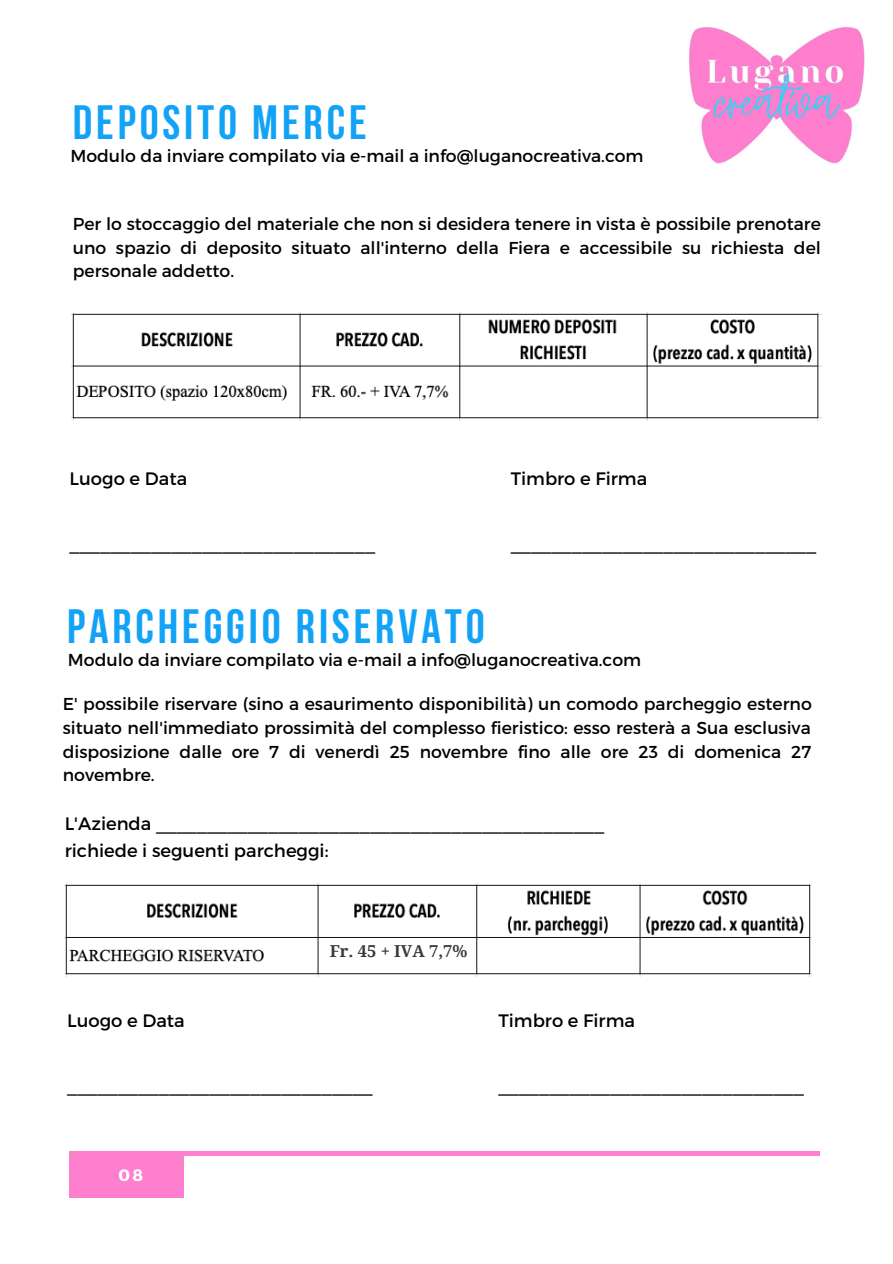
<style>
.page{position:relative;width:893px;height:1264px;background:#fff}
.page>*{position:absolute;margin:0;border:0;box-sizing:border-box;transform-origin:0 0}
.t1{font:700 48px "Bebas Neue";letter-spacing:.08em;color:#13a3f6}
.t2{font:18px/27px "Montserrat";color:#000}
.t3{font:17.25px/23.7px "Montserrat";color:#000;text-align:justify}
.t4{font:700 16.5px "Droid Serif";color:#3b3b3b}
.t5{font:700 16.5px "Montserrat";color:#fff}
</style>
<div class="page">
<div style="left:70px;top:1151px;width:114px;height:46px;background:#fe7fce"></div>
<hr style="left:73px;top:1151px;width:746px;height:4px;background:#fe7fce">
<img style="left:71px;top:312px;width:750px;height:108px">
<img style="left:65px;top:883px;width:746px;height:93px">
<img style="left:689px;top:27px;width:175px;height:137px">
<div style="left:326px;top:941px;width:145px;height:26px;background:#fff"></div>
<h1 class="t1" style="left:73px;top:103px;width:295px">DEPOSITO MERCE</h1>
<p class="t3" style="left:70px;top:143px;width:574px">Modulo da inviare compilato via e-mail a info@luganocreativa.com</p>
<p class="t3" style="left:73px;top:211px;width:749px">Per lo stoccaggio del materiale che non si desidera tenere in vista è possibile prenotare uno spazio di deposito situato all'interno della Fiera e accessibile su richiesta del personale addetto.</p>
<p class="t2" style="left:70px;top:463px;width:119px">Luogo e Data</p>
<p class="t2" style="left:70px;top:529px;width:307px">______________________________</p>
<h1 class="t1" style="left:67px;top:607px;width:419px">PARCHEGGIO RISERVATO</h1>
<p class="t2" style="left:510px;top:463px;width:138px">Timbro e Firma</p>
<p class="t2" style="left:510px;top:529px;width:307px">______________________________</p>
<p class="t3" style="left:68px;top:647px;width:574px">Modulo da inviare compilato via e-mail a info@luganocreativa.com</p>
<p class="t3" style="left:63px;top:691px;width:750px">E' possibile riservare (sino a esaurimento disponibilità) un comodo parcheggio esterno situato nell'immediato prossimità del complesso fieristico: esso resterà a Sua esclusiva disposizione dalle ore 7 di venerdì 25 novembre fino alle ore 23 di domenica 27 novembre.</p>
<p class="t2" style="left:65px;top:809px;width:541px">L'Azienda ____________________________________________ richiede i seguenti parcheggi:</p>
<p class="t2" style="left:67px;top:1006px;width:119px">Luogo e Data</p>
<p class="t4" style="left:330px;top:941px;width:139px">Fr. 45 + IVA 7,7%</p>
<p class="t2" style="left:67px;top:1071px;width:307px">______________________________</p>
<p class="t5" style="left:118px;top:1164px;width:26px">08</p>
<p class="t2" style="left:498px;top:1006px;width:138px">Timbro e Firma</p>
<p class="t2" style="left:498px;top:1071px;width:307px">______________________________</p>
</div>
